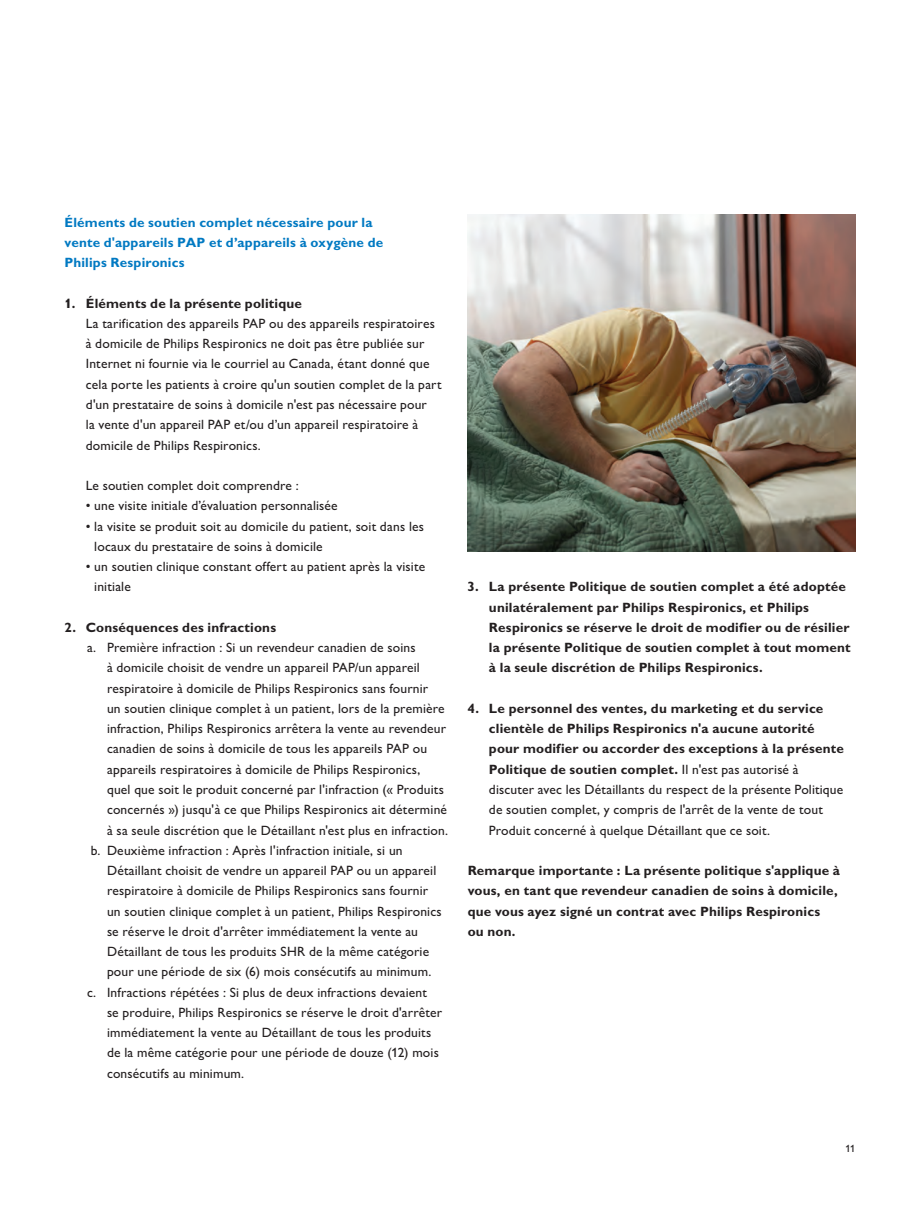
<style>
.page{position:relative;width:920px;height:1214px;background:#fff}
.page>*{position:absolute;margin:0;border:0;box-sizing:border-box;transform-origin:0 0}
.t1{font:13.5px/20.2px "Gill Sans Alt One WGL";letter-spacing:.015em;color:#231f20}
.t2{font:700 13.5px/20.2px "Gill Sans Alt One WGL";letter-spacing:.015em;color:#231f20}
.t3{font:700 13.5px/20.2px "Gill Sans Alt One WGL";letter-spacing:.015em;color:#0079c2}
.t4{font:10.5px "Gill Sans Alt One WGL";color:#231f20}
.s1{font-weight:700}
</style>
<div class="page">
<img style="left:468px;top:214px;width:387px;height:338px">
<p class="t3" style="left:65px;top:212px;width:320px">Éléments de soutien complet nécessaire pour la vente d'appareils PAP et d’appareils à oxygène de<br>Philips Respironics</p>
<p class="t2" style="left:65px;top:293px;width:239px">1. Éléments de la présente politique</p>
<p class="t1" style="left:86px;top:313px;width:357px">La tarification des appareils PAP ou des appareils respiratoires à domicile de Philips Respironics ne doit pas être publiée sur Internet ni fournie via le courriel au Canada, étant donné que cela porte les patients à croire qu'un soutien complet de la part d'un prestataire de soins à domicile n'est pas nécessaire pour<br>la vente d'un appareil PAP et/ou d’un appareil respiratoire à domicile de Philips Respironics.</p>
<p class="t1" style="left:86px;top:475px;width:214px">Le soutien complet doit comprendre :</p>
<p class="t1" style="left:86px;top:495px;width:253px">• une visite initiale d’évaluation personnalisée</p>
<p class="t1" style="left:94px;top:515px;width:331px;text-indent:-9px">• la visite se produit soit au domicile du patient, soit dans les locaux du prestataire de soins à domicile</p>
<p class="t1" style="left:94px;top:556px;width:333px;text-indent:-9px">• un soutien clinique constant offert au patient après la visite initiale</p>
<p class="t2" style="left:65px;top:617px;width:213px">2. Conséquences des infractions</p>
<p class="t1" style="left:87px;top:637px;width:330px">a. Première infraction : Si un revendeur canadien de soins</p>
<p class="t1" style="left:107px;top:657px;width:314px">à domicile choisit de vendre un appareil PAP/un appareil</p>
<p class="t1" style="left:107px;top:677px;width:323px">respiratoire à domicile de Philips Respironics sans fournir</p>
<p class="t1" style="left:107px;top:698px;width:339px">un soutien clinique complet à un patient, lors de la première</p>
<p class="t1" style="left:107px;top:718px;width:340px">infraction, Philips Respironics arrêtera la vente au revendeur</p>
<p class="t1" style="left:107px;top:738px;width:322px">canadien de soins à domicile de tous les appareils PAP ou</p>
<p class="t1" style="left:107px;top:758px;width:315px">appareils respiratoires à domicile de Philips Respironics,</p>
<p class="t1" style="left:107px;top:779px;width:338px">quel que soit le produit concerné par l'infraction (« Produits</p>
<p class="t1" style="left:107px;top:799px;width:341px">concernés ») jusqu'à ce que Philips Respironics ait déterminé</p>
<p class="t1" style="left:107px;top:819px;width:343px">à sa seule discrétion que le Détaillant n'est plus en infraction.</p>
<p class="t1" style="left:91px;top:839px;width:313px">b. Deuxième infraction : Après l'infraction initiale, si un</p>
<p class="t1" style="left:107px;top:860px;width:331px">Détaillant choisit de vendre un appareil PAP ou un appareil</p>
<p class="t1" style="left:107px;top:880px;width:323px">respiratoire à domicile de Philips Respironics sans fournir</p>
<p class="t1" style="left:107px;top:900px;width:336px">un soutien clinique complet à un patient, Philips Respironics</p>
<p class="t1" style="left:107px;top:920px;width:312px">se réserve le droit d'arrêter immédiatement la vente au</p>
<p class="t1" style="left:107px;top:941px;width:324px">Détaillant de tous les produits SHR de la même catégorie</p>
<p class="t1" style="left:107px;top:961px;width:326px">pour une période de six (6) mois consécutifs au minimum.</p>
<p class="t1" style="left:87px;top:981px;width:341px">c. Infractions répétées : Si plus de deux infractions devaient</p>
<p class="t1" style="left:107px;top:1001px;width:337px">se produire, Philips Respironics se réserve le droit d'arrêter</p>
<p class="t1" style="left:107px;top:1022px;width:326px">immédiatement la vente au Détaillant de tous les produits</p>
<p class="t1" style="left:107px;top:1042px;width:333px">de la même catégorie pour une période de douze (12) mois</p>
<p class="t1" style="left:107px;top:1062px;width:139px">consécutifs au minimum.</p>
<p class="t2" style="left:489px;top:576px;width:363px;text-indent:-21px">3. La présente Politique de soutien complet a été adoptée unilatéralement par Philips Respironics, et Philips Respironics se réserve le droit de modifier ou de résilier la présente Politique de soutien complet à tout moment à la seule discrétion de Philips Respironics.</p>
<p class="t1" style="left:489px;top:698px;width:357px;text-indent:-21px"><span class="s1">4. Le personnel des ventes, du marketing et du service clientèle de Philips Respironics n'a aucune autorité pour modifier ou accorder des exceptions à la présente Politique de soutien complet.</span> Il n'est pas autorisé à discuter avec les Détaillants du respect de la présente Politique de soutien complet, y compris de l'arrêt de la vente de tout Produit concerné à quelque Détaillant que ce soit.</p>
<p class="t2" style="left:468px;top:860px;width:374px">Remarque importante : La présente politique s'applique à vous, en tant que revendeur canadien de soins à domicile, que vous ayez signé un contrat avec Philips Respironics<br>ou non.</p>
<p class="t4" style="left:845px;top:1141px;width:12px">11</p>
</div>
